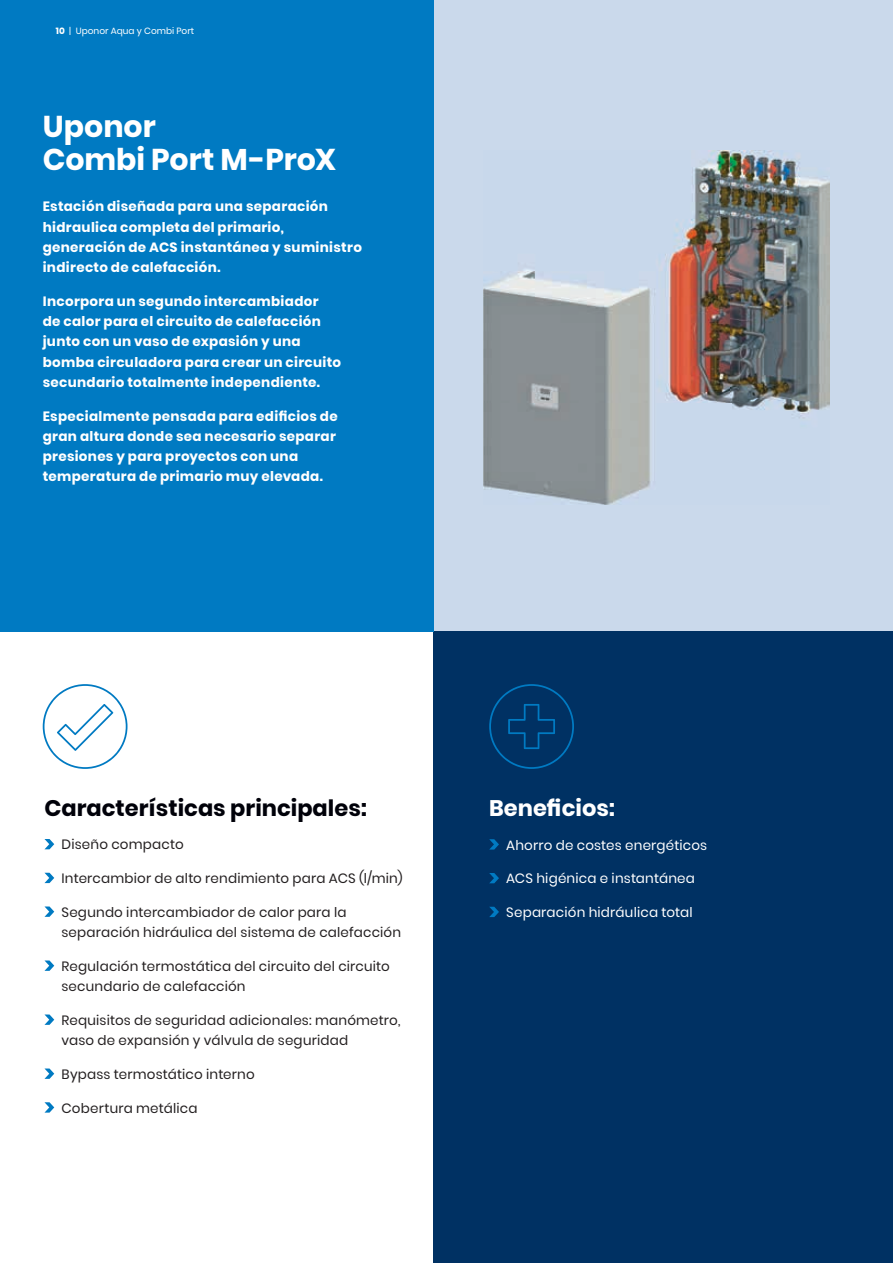
<style>
.page{position:relative;width:893px;height:1263px;background:#fff}
.page>*{position:absolute;margin:0;border:0;box-sizing:border-box;transform-origin:0 0}
.t1{font:700 30px/33px "Poppins";color:#fff}
.t2{font:700 22.5px "Poppins";color:#000109}
.t3{font:700 22.5px "Poppins";color:#fff}
.t4{font:700 13.5px/20.2px "Poppins";letter-spacing:.025em;color:#fff}
.t5{font:13.5px/20.2px "Poppins";letter-spacing:.015em;color:#231f20}
.t6{font:13.5px "Poppins";letter-spacing:.015em;color:#fff}
.t7{font:9px "Poppins";color:#fff}
.s1{font-weight:700}
</style>
<div class="page">
<div style="left:433px;top:0;width:460px;height:638px;background:#cad9eb"></div>
<div style="left:433px;top:631px;width:460px;height:632px;background:#003163"></div>
<div style="left:0;top:0;width:433px;height:631px;background:#007ac2"></div>
<svg style="left:44px;top:839px;width:10px;height:10px"></svg>
<svg style="left:44px;top:873px;width:10px;height:10px"></svg>
<svg style="left:44px;top:906px;width:10px;height:11px"></svg>
<svg style="left:44px;top:960px;width:10px;height:11px"></svg>
<svg style="left:44px;top:1014px;width:10px;height:11px"></svg>
<svg style="left:44px;top:1068px;width:10px;height:11px"></svg>
<svg style="left:44px;top:1102px;width:10px;height:10px"></svg>
<svg style="left:489px;top:839px;width:10px;height:10px"></svg>
<svg style="left:489px;top:873px;width:10px;height:10px"></svg>
<svg style="left:489px;top:907px;width:10px;height:10px"></svg>
<img style="left:484px;top:151px;width:345px;height:353px">
<svg style="left:43px;top:684px;width:85px;height:85px"></svg>
<svg style="left:489px;top:684px;width:85px;height:85px"></svg>
<p class="t7" style="left:56px;top:26px;width:140px"><span class="s1">10</span> | Uponor Aqua y Combi Port</p>
<h1 class="t1" style="left:43px;top:110px;width:295px">Uponor<br>Combi Port M-ProX</h1>
<p class="t4" style="left:43px;top:196px;width:321px">Estación diseñada para una separación hidraulica completa del primario, generación de ACS instantánea y suministro indirecto de calefacción.</p>
<p class="t4" style="left:43px;top:291px;width:300px">Incorpora un segundo intercambiador<br>de calor para el circuito de calefacción junto con un vaso de expasión y una bomba circuladora para crear un circuito secundario totalmente independiente.</p>
<p class="t4" style="left:43px;top:406px;width:296px">Especialmente pensada para edificios de gran altura donde sea necesario separar presiones y para proyectos con una temperatura de primario muy elevada.</p>
<h2 class="t2" style="left:44px;top:795px;width:324px">Características principales:</h2>
<p class="t5" style="left:61px;top:834px;width:124px">Diseño compacto</p>
<p class="t5" style="left:61px;top:868px;width:343px">Intercambior de alto rendimiento para ACS (l/min)</p>
<p class="t5" style="left:61px;top:902px;width:341px">Segundo intercambiador de calor para la separación hidráulica del sistema de calefacción</p>
<p class="t5" style="left:61px;top:956px;width:330px">Regulación termostática del circuito del circuito secundario de calefacción</p>
<p class="t5" style="left:61px;top:1010px;width:340px">Requisitos de seguridad adicionales: manómetro, vaso de expansión y válvula de seguridad</p>
<p class="t5" style="left:61px;top:1064px;width:195px">Bypass termostático interno</p>
<p class="t5" style="left:61px;top:1098px;width:137px">Cobertura metálica</p>
<h2 class="t3" style="left:489px;top:795px;width:127px">Beneficios:</h2>
<p class="t6" style="left:506px;top:837px;width:202px">Ahorro de costes energéticos</p>
<p class="t6" style="left:506px;top:871px;width:190px">ACS higénica e instantánea</p>
<p class="t6" style="left:506px;top:904px;width:188px">Separación hidráulica total</p>
</div>
